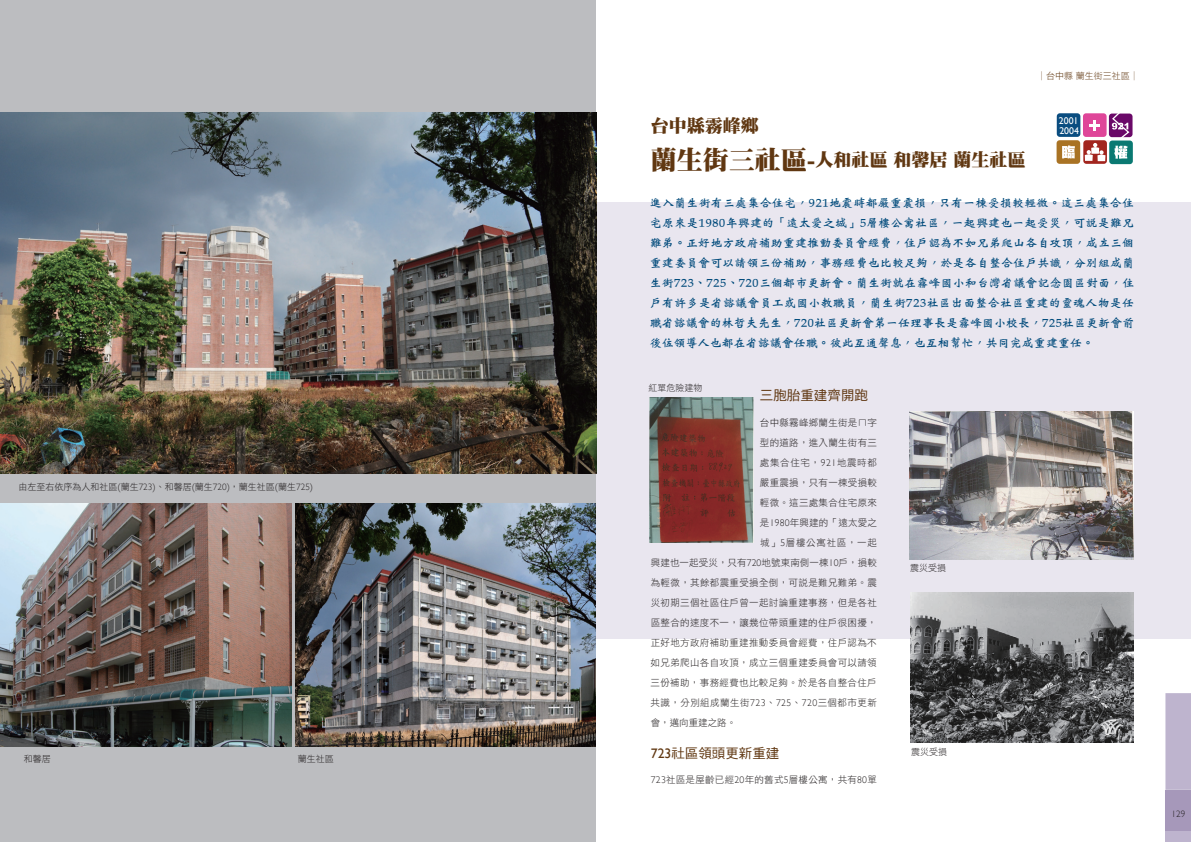
<style>
.page{position:relative;width:1191px;height:842px;background:#fff}
.page>*{position:absolute;margin:0;border:0;box-sizing:border-box;transform-origin:0 0}
.t1{font:18px/34.7px "DF Ming Std W12";color:#603711}
.t2{font:13.5px "DF Hei Std W5";color:#603711}
.t3{font:12px/20px "DF Wei Bei Std W7";color:#004a7b;text-align:justify}
.t4{font:9.8px/9.9px "Gill Sans";color:#fff}
.t5{font:9.5px "DF Hei Std W3";letter-spacing:.035em;color:#231f20}
.t6{font:9.5px "DF Hei Std W3";letter-spacing:.01em;color:#231f20}
.t7{font:9.5px "DF Hei Std W3";letter-spacing:.065em;color:#231f20}
.t8{font:9.5px "DF Hei Std W3";letter-spacing:.075em;color:#231f20}
.t9{font:300 9.2px "Gill Sans";color:#231f20}
.t10{font:9px "DF Hei Std W3";color:#231f20}
.t11{font:9px "DF Hei Std W3";color:#603711}
.s1{font-family:"Gill Sans";font-weight:300;font-size:9.6px}
.s2{font-family:"Gill Sans";font-weight:300;font-size:9.2px}
.s3{font-size:26px}
.s4{font-family:"Gill Sans";font-weight:300;font-size:9.7px}
.s5{font-family:"Gill Sans";font-size:13.8px}
</style>
<div class="page">
<div style="left:0;top:203px;width:1191px;height:436px;background:#e9e6ef"></div>
<div style="left:1165px;top:693px;width:26px;height:97px;background:#beb4ce"></div>
<div style="left:1165px;top:830px;width:26px;height:12px;background:#beb4ce"></div>
<div style="left:1165px;top:790px;width:26px;height:40px;background:#a698ba"></div>
<div style="left:0;top:0;width:595px;height:842px;background:#bcbdc0"></div>
<img style="left:0;top:113px;width:597px;height:361px">
<img style="left:909px;top:411px;width:224px;height:149px">
<img style="left:649px;top:397px;width:104px;height:146px">
<img style="left:910px;top:593px;width:223px;height:149px">
<div style="left:1083px;top:113px;width:23px;height:24px;background:#df4699;border-radius:3px"></div>
<svg style="left:1089px;top:120px;width:11px;height:11px"></svg>
<div style="left:1109px;top:141px;width:23px;height:23px;background:#0a7972;border-radius:3px"></div>
<svg style="left:1114px;top:146px;width:13px;height:13px"></svg>
<div style="left:1109px;top:114px;width:23px;height:23px;background:#6a0968;border-radius:3px"></div>
<svg style="left:1111px;top:113px;width:19px;height:25px"></svg>
<div style="left:1056px;top:113px;width:24px;height:24px;background:#0a4d80;border-radius:3px"></div>
<div style="left:1083px;top:140px;width:24px;height:24px;background:#a2251e;border-radius:3px"></div>
<svg style="left:1084px;top:143px;width:21px;height:18px"></svg>
<div style="left:1056px;top:140px;width:24px;height:24px;background:#a97324;border-radius:3px"></div>
<svg style="left:1062px;top:145px;width:12px;height:13px"></svg>
<img style="left:296px;top:503px;width:299px;height:243px">
<img style="left:0;top:503px;width:291px;height:243px">
<p class="t10" style="left:18px;top:482px;width:296px">由左至右依序為人和社區<span class="s1">(</span>蘭生<span class="s2">723</span><span class="s1">)</span>、和馨居<span class="s1">(</span>蘭生<span class="s2">720</span><span class="s1">)</span>，蘭生社區<span class="s1">(</span>蘭生<span class="s2">725</span><span class="s1">)</span></p>
<p class="t10" style="left:24px;top:754px;width:28px">和馨居</p>
<p class="t10" style="left:298px;top:754px;width:37px">蘭生社區</p>
<p class="t11" style="left:1037px;top:70px;width:103px">│台中縣蘭生街三社區│</p>
<p class="t4" style="left:1059px;top:116px;width:21px">2001<br>2004</p>
<h1 class="t1" style="left:651px;top:108px;width:376px">台中縣霧峰鄉<br><span class="s3">蘭生街三社區-</span>人和社區和馨居蘭生社區</h1>
<p class="t3" style="left:650px;top:193px;width:486px">進入蘭生街有三處集合住宅，921地震時都嚴重震損，只有一棟受損較輕微。這三處集合住宅原來是1980年興建的「遠太愛之城」5層樓公寓社區，一起興建也一起受災，可說是難兄難弟。正好地方政府補助重建推動委員會經費，住戶認為不如兄弟爬山各自攻頂，成立三個重建委員會可以請領三份補助，事務經費也比較足夠，於是各自整合住戶共識，分別組成蘭生街723、725、720三個都市更新會。蘭生街就在霧峰國小和台灣省議會記念園區對面，住戶有許多是省諮議會員工或國小教職員，蘭生街723社區出面整合社區重建的靈魂人物是任職省諮議會的林哲夫先生，720社區更新會第一任理事長是霧峰國小校長，725社區更新會前後位領導人也都在省諮議會任職。彼此互通聲息，也互相幫忙，共同完成重建重任。</p>
<p class="t10" style="left:648px;top:383px;width:55px">紅單危險建物</p>
<p class="t2" style="left:760px;top:388px;width:109px">三胞胎重建齊開跑</p>
<p class="t5" style="left:760px;top:417px;width:118px">台中縣霧峰鄉蘭生街是ㄇ字</p>
<p class="t5" style="left:760px;top:437px;width:118px">型的道路，進入蘭生街有三</p>
<p class="t7" style="left:760px;top:457px;width:118px">處集合住宅，<span class="s4">921</span>地震時都</p>
<p class="t5" style="left:760px;top:477px;width:118px">嚴重震損，只有一棟受損較</p>
<p class="t5" style="left:760px;top:497px;width:118px">輕微。這三處集合住宅原來</p>
<p class="t5" style="left:760px;top:517px;width:118px">是<span class="s4">1980</span>年興建的「遠太愛之</p>
<p class="t8" style="left:760px;top:537px;width:118px">城」<span class="s4">5</span>層樓公寓社區，一起</p>
<p class="t6" style="left:651px;top:557px;width:228px">興建也一起受災，只有<span class="s4">720</span>地號東南側一棟<span class="s4">10</span>戶，損較</p>
<p class="t5" style="left:651px;top:577px;width:228px">為輕微，其餘都震重受損全倒，可說是難兄難弟。震</p>
<p class="t5" style="left:651px;top:597px;width:228px">災初期三個社區住戶曾一起討論重建事務，但是各社</p>
<p class="t5" style="left:650px;top:617px;width:228px">區整合的速度不一，讓幾位帶頭重建的住戶很困擾，</p>
<p class="t5" style="left:650px;top:637px;width:228px">正好地方政府補助重建推動委員會經費，住戶認為不</p>
<p class="t5" style="left:650px;top:657px;width:228px">如兄弟爬山各自攻頂，成立三個重建委員會可以請領</p>
<p class="t5" style="left:650px;top:677px;width:228px">三份補助，事務經費也比較足夠。於是各自整合住戶</p>
<p class="t5" style="left:650px;top:697px;width:228px">共識，分別組成蘭生街<span class="s4">723</span>、<span class="s4">725</span>、<span class="s4">720</span>三個都市更新</p>
<p class="t5" style="left:651px;top:717px;width:87px">會，邁向重建之路。</p>
<p class="t2" style="left:651px;top:745px;width:130px"><span class="s5">723</span>社區領頭更新重建</p>
<p class="t5" style="left:651px;top:775px;width:228px"><span class="s4">723</span>社區是屋齡已經<span class="s4">20</span>年的舊式<span class="s4">5</span>層樓公寓，共有<span class="s4">80</span>單</p>
<p class="t10" style="left:910px;top:563px;width:37px">震災受損</p>
<p class="t10" style="left:911px;top:747px;width:37px">震災受損</p>
<p class="t9" style="left:1171px;top:808px;width:15px">129</p>
</div>
